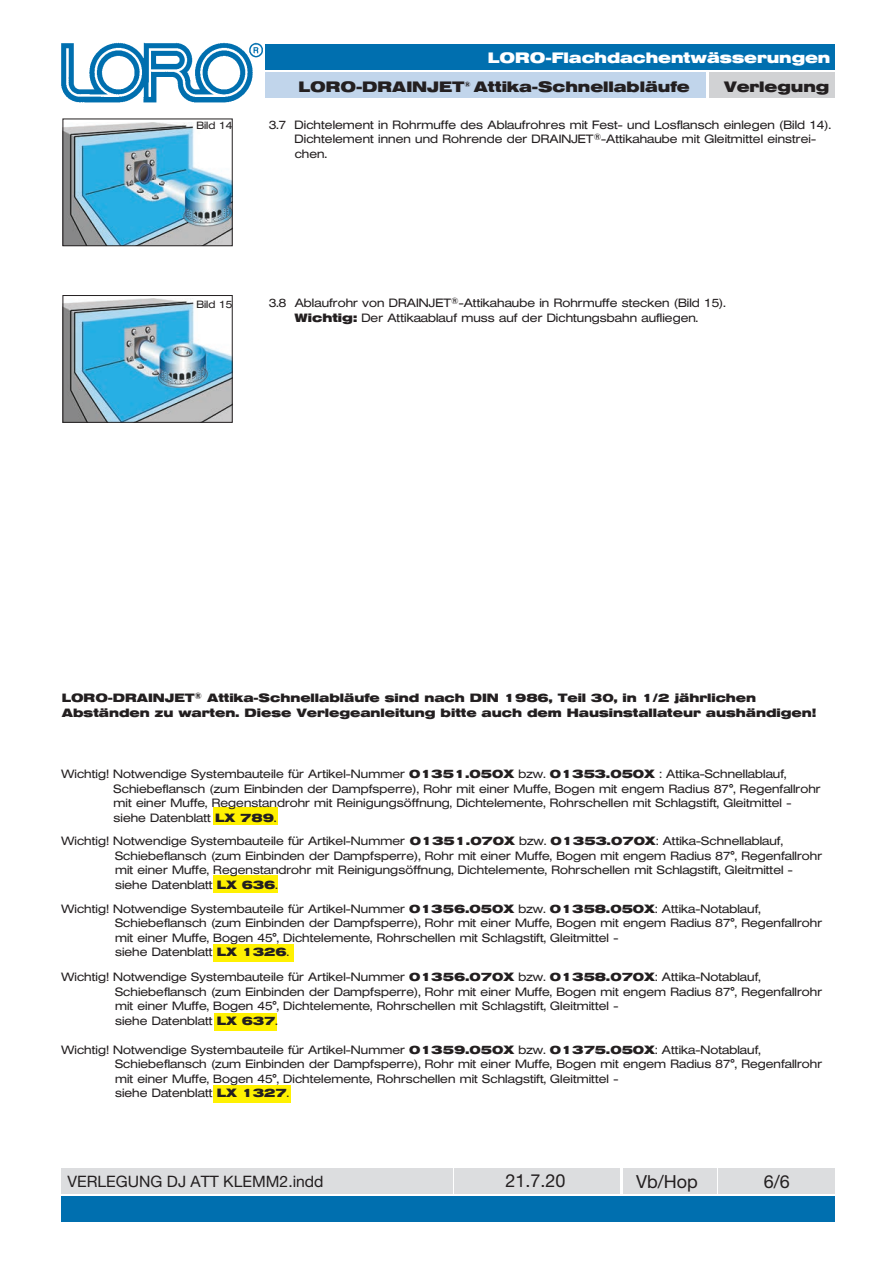
<style>
.page{position:relative;width:893px;height:1263px;background:#fff}
.page>*{position:absolute;margin:0;border:0;box-sizing:border-box;transform-origin:0 0}
.t1{font:18px "Helvetica Neue LT Std";color:#231f20}
.t2{font:15.75px "Helvetica Neue LT Std";color:#231f20}
.t3{font:700 15px "Helvetica Extended BQ";color:#231f20}
.t4{font:700 15px "Helvetica Extended BQ";color:#fff}
.t5{font:300 12px/14.4px "Helvetica Extended BQ";color:#231f20}
.t6{font:700 12px/14.4px "Helvetica Extended BQ";color:#231f20}
.t7{font:300 10.5px "Helvetica Extended BQ";color:#231f20}
.s1{font-weight:700}
</style>
<div class="page">
<img style="left:61px;top:42px;width:202px;height:61px">
<div style="left:266px;top:45px;width:569px;height:25px;background:#006faf"></div>
<div style="left:709px;top:72px;width:126px;height:26px;background:#d1d2d4"></div>
<div style="left:266px;top:72px;width:440px;height:26px;background:#c1d5eb"></div>
<div style="left:61px;top:1196px;width:774px;height:26px;background:#006faf"></div>
<div style="left:61px;top:1168px;width:391px;height:25px;background:#dcdddf"></div>
<div style="left:454px;top:1168px;width:166px;height:25px;background:#dcdddf"></div>
<div style="left:623px;top:1168px;width:93px;height:25px;background:#dcdddf"></div>
<div style="left:719px;top:1168px;width:116px;height:25px;background:#dcdddf"></div>
<img style="left:65px;top:298px;width:166px;height:123px">
<div style="left:63px;top:295px;width:170px;height:128px;border:1px solid #231f20"></div>
<img style="left:65px;top:122px;width:166px;height:122px">
<div style="left:63px;top:119px;width:170px;height:127px;border:1px solid #231f20"></div>
<div style="left:214px;top:1086px;width:77px;height:17px;background:#fff101"></div>
<div style="left:213px;top:807px;width:65px;height:17px;background:#fff101"></div>
<div style="left:213px;top:876px;width:64px;height:17px;background:#fff101"></div>
<div style="left:213px;top:944px;width:80px;height:17px;background:#fff101"></div>
<div style="left:214px;top:1013px;width:62px;height:17px;background:#fff101"></div>
<p class="t4" style="left:488px;top:49px;width:344px">LORO-Flachdachentwässerungen</p>
<p class="t7" style="left:196px;top:120px;width:37px">Bild 14</p>
<p class="t3" style="left:298px;top:78px;width:393px">LORO-DRAINJET<sup>®</sup> Attika-Schnellabläufe</p>
<p class="t3" style="left:724px;top:78px;width:107px">Verlegung</p>
<p class="t5" style="left:295px;top:118px;width:538px;text-indent:-26px">3.7 Dichtelement in Rohrmuffe des Ablaufrohres mit Fest- und Losflansch einlegen (Bild 14).<br>Dichtelement innen und Rohrende der DRAINJET<sup>®</sup>-Attikahaube mit Gleitmittel einstrei&shy;chen.</p>
<p class="t7" style="left:196px;top:298px;width:37px">Bild 15</p>
<p class="t5" style="left:269px;top:296px;width:458px;text-align:center">3.8 Ablaufrohr von DRAINJET<sup>®</sup>-Attikahaube in Rohrmuffe stecken (Bild 15).<br><span class="s1">Wichtig:</span> Der Attikaablauf muss auf der Dichtungsbahn aufliegen.</p>
<p class="t6" style="left:62px;top:691px;width:756px">LORO-DRAINJET<sup>®</sup> Attika-Schnellabläufe sind nach DIN 1986, Teil 30, in 1/2 jährlichen<br>Abständen zu warten. Diese Verlegeanleitung bitte auch dem Hausinstallateur aushändigen!</p>
<p class="t5" style="left:114px;top:767px;width:709px;text-indent:-52px">Wichtig! Notwendige Systembauteile für Artikel-Nummer <span class="s1">01351.050X</span> bzw. <span class="s1">01353.050X</span> : Attika-Schnellablauf, Schiebeflansch (zum Einbinden der Dampfsperre), Rohr mit einer Muffe, Bogen mit engem Radius 87°, Regenfallrohr mit einer Muffe, Regenstandrohr mit Reinigungsöffnung, Dichtelemente, Rohrschellen mit Schlagstift, Gleitmittel - siehe Datenblatt <span class="s1">LX 789</span>.</p>
<p class="t5" style="left:115px;top:834px;width:709px;text-indent:-54px">Wichtig! Notwendige Systembauteile für Artikel-Nummer <span class="s1">01351.070X</span> bzw. <span class="s1">01353.070X</span>: Attika-Schnellablauf, Schiebeflansch (zum Einbinden der Dampfsperre), Rohr mit einer Muffe, Bogen mit engem Radius 87°, Regenfallrohr mit einer Muffe, Regenstandrohr mit Reinigungsöffnung, Dichtelemente, Rohrschellen mit Schlagstift, Gleitmittel - siehe Datenblatt <span class="s1">LX 636</span>.</p>
<p class="t5" style="left:115px;top:902px;width:709px;text-indent:-54px">Wichtig! Notwendige Systembauteile für Artikel-Nummer <span class="s1">01356.050X</span> bzw. <span class="s1">01358.050X</span>: Attika-Notablauf, Schiebeflansch (zum Einbinden der Dampfsperre), Rohr mit einer Muffe, Bogen mit engem Radius 87°, Regenfallrohr mit einer Muffe, Bogen 45°, Dichtelemente, Rohrschellen mit Schlagstift, Gleitmittel -<br>siehe Datenblatt <span class="s1">LX 1326</span>.</p>
<p class="t5" style="left:115px;top:970px;width:709px;text-indent:-54px">Wichtig! Notwendige Systembauteile für Artikel-Nummer <span class="s1">01356.070X</span> bzw. <span class="s1">01358.070X</span>: Attika-Notablauf, Schiebeflansch (zum Einbinden der Dampfsperre), Rohr mit einer Muffe, Bogen mit engem Radius 87°, Regenfallrohr mit einer Muffe, Bogen 45°, Dichtelemente, Rohrschellen mit Schlagstift, Gleitmittel -<br>siehe Datenblatt <span class="s1">LX 637</span>.</p>
<p class="t5" style="left:115px;top:1042px;width:709px;text-indent:-54px">Wichtig! Notwendige Systembauteile für Artikel-Nummer <span class="s1">01359.050X</span> bzw. <span class="s1">01375.050X</span>: Attika-Notablauf, Schiebeflansch (zum Einbinden der Dampfsperre), Rohr mit einer Muffe, Bogen mit engem Radius 87°, Regenfallrohr mit einer Muffe, Bogen 45°, Dichtelemente, Rohrschellen mit Schlagstift, Gleitmittel -<br>siehe Datenblatt <span class="s1">LX 1327</span>.</p>
<h2 class="t2" style="left:67px;top:1172px;width:258px">VERLEGUNG DJ ATT KLEMM2.indd</h2>
<h1 class="t1" style="left:505px;top:1170px;width:62px">21.7.20</h1>
<h1 class="t1" style="left:636px;top:1170px;width:63px">Vb/Hop</h1>
<h1 class="t1" style="left:764px;top:1171px;width:28px">6/6</h1>
</div>
